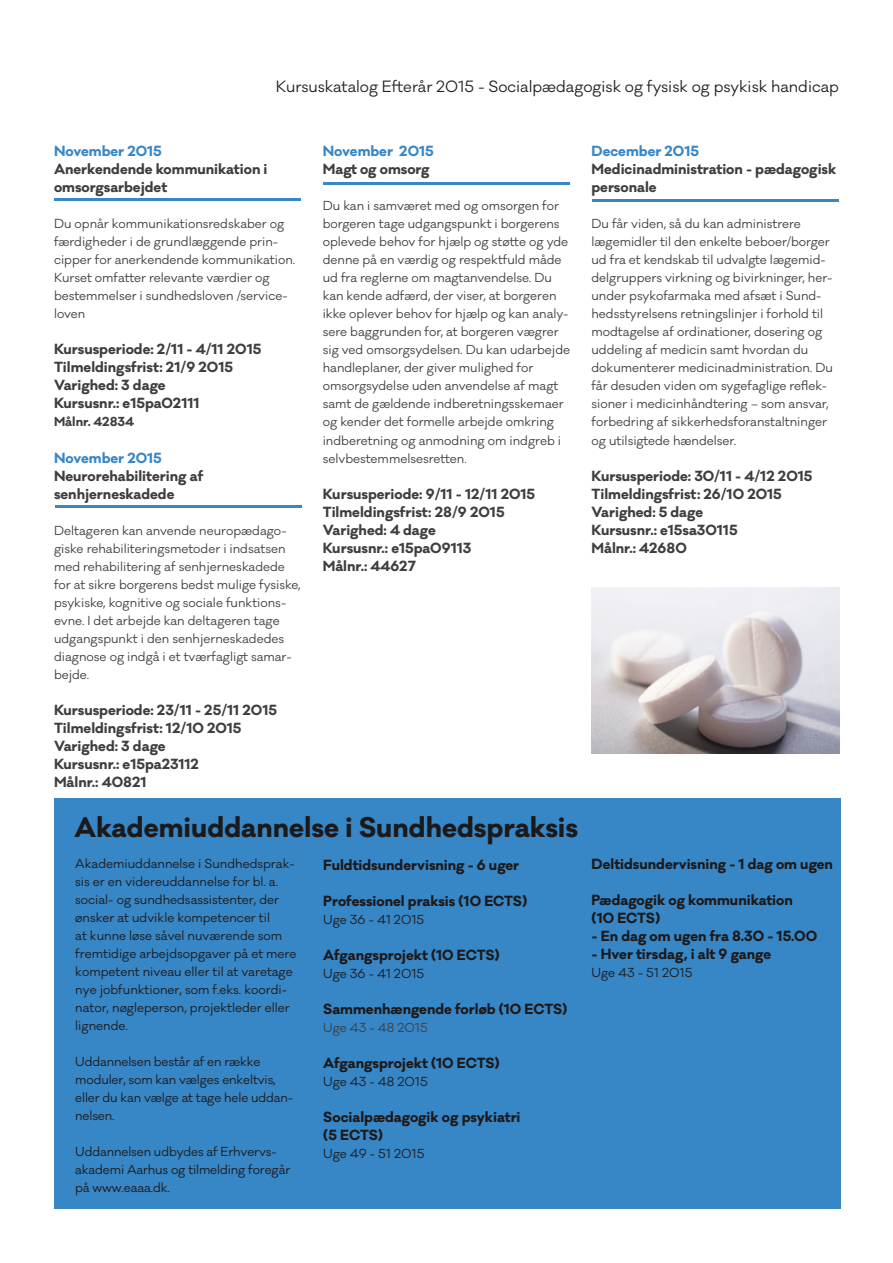
<style>
.page{position:relative;width:893px;height:1263px;background:#fff}
.page>*{position:absolute;margin:0;border:0;box-sizing:border-box;transform-origin:0 0}
.t1{font:700 26.1px "Galano Classic";color:#1d1918}
.t2{font:15px "Galano Classic";color:#231f20}
.fakta{font:700 13.5px/18px "Galano Classic";color:#3e3e3f}
.Fakta{font:700 13.5px "Galano Classic";color:#1d1918}
.Brød{font:700 13.5px/18px "Galano Classic";color:#3e3e3f}
.Brød-2{font:700 13.5px "Galano Classic";color:#1d1918}
.Brød-3{font:700 13.5px "Galano Classic";color:#3786c6}
.Brødtekst{font:12px/18px "Galano Classic";color:#3e3e3f}
.Brød-4{font:12px/18px "Galano Classic";color:#1d1918}
.fakta-2{font:12px/18px "Galano Classic";color:#3e3e3f}
.brødtekst{font:12px "Galano Classic";color:#1d1918}
.Brødtekst-2{font:12px "Galano Classic";color:#1d1918}
.fakta-3{font:700 12px "Galano Classic";color:#3e3e3f}
</style>
<div class="page">
<div style="left:54px;top:799px;width:786px;height:410px;background:#3786c6"></div>
<hr style="left:54px;top:198px;width:247px;height:3px;background:#3786c6">
<img style="left:592px;top:588px;width:247px;height:165px">
<hr style="left:323px;top:182px;width:247px;height:2px;background:#3786c6">
<hr style="left:592px;top:199px;width:247px;height:2px;background:#3786c6">
<hr style="left:55px;top:505px;width:246px;height:2px;background:#3786c6">
<p class="t2" style="left:276px;top:77px;width:564px">Kursuskatalog Efterår 2015 - Socialpædagogisk og fysisk og psykisk handicap</p>
<p class="Brød-3" style="left:54px;top:142px;width:109px">November 2015</p>
<p class="Brød" style="left:54px;top:160px;width:215px">Anerkendende kommunikation i omsorgsarbejdet</p>
<p class="Brødtekst" style="left:54px;top:215px;width:243px">Du opnår kommunikationsredskaber og færdigheder i de grundlæggende prin&shy;cipper for anerkendende kommunikation.<br>Kurset omfatter relevante værdier og</p>
<p class="Brødtekst" style="left:54px;top:287px;width:235px">bestemmelser i sundhedsloven /service&shy;loven</p>
<p class="fakta" style="left:54px;top:340px;width:209px">Kursusperiode: 2/11 - 4/11 2015</p>
<p class="fakta" style="left:54px;top:358px;width:181px">Tilmeldingsfrist: 21/9 2015</p>
<p class="fakta" style="left:54px;top:376px;width:113px">Varighed: 3 dage</p>
<p class="fakta" style="left:54px;top:394px;width:147px">Kursusnr.: e15pa02111</p>
<p class="fakta-3" style="left:54px;top:414px;width:82px">Målnr. 42834</p>
<p class="Brød-3" style="left:54px;top:448px;width:109px">November 2015</p>
<p class="Brød" style="left:54px;top:466px;width:151px">Neurorehabilitering af</p>
<p class="Brød" style="left:54px;top:484px;width:122px">senhjerneskadede</p>
<p class="Brødtekst" style="left:54px;top:521px;width:248px">Deltageren kan anvende neuropædago&shy;giske rehabiliteringsmetoder i indsatsen med rehabilitering af senhjerneskadede for at sikre borgerens bedst mulige fysiske, psykiske, kognitive og sociale funktions&shy;evne. I det arbejde kan deltageren tage udgangspunkt i den senhjerneskadedes diagnose og indgå i et tværfagligt samar&shy;bejde.</p>
<p class="fakta" style="left:54px;top:700px;width:224px">Kursusperiode: 23/11 - 25/11 2015</p>
<p class="fakta" style="left:54px;top:718px;width:189px">Tilmeldingsfrist: 12/10 2015</p>
<p class="fakta" style="left:54px;top:736px;width:113px">Varighed: 3 dage</p>
<p class="fakta" style="left:54px;top:754px;width:147px">Kursusnr.: e15pa23112</p>
<p class="fakta" style="left:54px;top:772px;width:94px">Målnr.: 40821</p>
<p class="Brød-3" style="left:323px;top:142px;width:113px">November 2015</p>
<p class="Brød" style="left:323px;top:160px;width:108px">Magt og omsorg</p>
<p class="Brødtekst" style="left:323px;top:197px;width:249px">Du kan i samværet med og omsorgen for borgeren tage udgangspunkt i borgerens oplevede behov for hjælp og støtte og yde denne på en værdig og respektfuld måde ud fra reglerne om magtanvendelse. Du kan kende adfærd, der viser, at borgeren ikke oplever behov for hjælp og kan analy&shy;sere baggrunden for, at borgeren vægrer sig ved omsorgsydelsen. Du kan udarbejde handleplaner, der giver mulighed for omsorgsydelse uden anvendelse af magt samt de gældende indberetningsskemaer og kender det formelle arbejde omkring indberetning og anmodning om indgreb i selvbestemmelsesretten.</p>
<p class="fakta" style="left:323px;top:484px;width:214px">Kursusperiode: 9/11 - 12/11 2015</p>
<p class="fakta" style="left:323px;top:502px;width:183px">Tilmeldingsfrist: 28/9 2015</p>
<p class="fakta" style="left:323px;top:520px;width:115px">Varighed: 4 dage</p>
<p class="fakta" style="left:323px;top:538px;width:150px">Kursusnr.: e15pa09113</p>
<p class="fakta" style="left:323px;top:556px;width:95px">Målnr.: 44627</p>
<p class="t1" style="left:75px;top:810px;width:505px">Akademiuddannelse i Sundhedspraksis</p>
<p class="Brød-4" style="left:75px;top:855px;width:223px">Akademiuddannelse i Sundhedsprak&shy;sis er en videreuddannelse for bl. a. social- og sundhedsassistenter, der ønsker at udvikle kompetencer til<br>at kunne løse såvel nuværende som fremtidige arbejdsopgaver på et mere kompetent niveau eller til at varetage nye jobfunktioner, som f.eks. koordi&shy;nator, nøgleperson, projektleder eller lignende.</p>
<p class="Brød-4" style="left:75px;top:1053px;width:219px">Uddannelsen består af en række moduler, som kan vælges enkeltvis, eller du kan vælge at tage hele uddan&shy;nelsen.</p>
<p class="Brød-4" style="left:75px;top:1143px;width:203px">Uddannelsen udbydes af Erhvervs-</p>
<p class="Brød-4" style="left:75px;top:1161px;width:217px">akademi Aarhus og tilmelding foregår på www.eaaa.dk.</p>
<p class="Brød-2" style="left:323px;top:855px;width:197px">Fuldtidsundervisning - 6 uger</p>
<p class="Fakta" style="left:323px;top:891px;width:205px">Professionel praksis (10 ECTS)</p>
<p class="Brødtekst-2" style="left:323px;top:911px;width:102px">Uge 36 - 41 2015</p>
<p class="Fakta" style="left:323px;top:945px;width:178px">Afgangsprojekt (10 ECTS)</p>
<p class="brødtekst" style="left:323px;top:965px;width:102px">Uge 36 - 41 2015</p>
<p class="Fakta" style="left:323px;top:999px;width:246px">Sammenhængende forløb (10 ECTS)</p>
<p class="Brødtekst" style="left:323px;top:1018px;width:106px">Uge 43 - 48 2015</p>
<p class="Fakta" style="left:323px;top:1053px;width:178px">Afgangsprojekt (10 ECTS)</p>
<p class="brødtekst" style="left:323px;top:1073px;width:106px">Uge 43 - 48 2015</p>
<p class="Fakta" style="left:323px;top:1107px;width:199px">Socialpædagogik og psykiatri</p>
<p class="Fakta" style="left:323px;top:1125px;width:61px">(5 ECTS)</p>
<p class="brødtekst" style="left:323px;top:1145px;width:103px">Uge 49 - 51 2015</p>
<p class="Brød-3" style="left:591px;top:142px;width:109px">December 2015</p>
<p class="fakta" style="left:591px;top:160px;width:246px">Medicinadministration - pædagogisk personale</p>
<p class="fakta-2" style="left:591px;top:215px;width:243px">Du får viden, så du kan administrere lægemidler til den enkelte beboer/borger ud fra et kendskab til udvalgte lægemid&shy;delgruppers virkning og bivirkninger, her&shy;under psykofarmaka med afsæt i Sund&shy;hedsstyrelsens retningslinjer i forhold til modtagelse af ordinationer, dosering og uddeling af medicin samt hvordan du dokumenterer medicinadministration. Du får desuden viden om sygefaglige reflek&shy;sioner i medicinhåndtering – som ansvar, forbedring af sikkerhedsforanstaltninger og utilsigtede hændelser.</p>
<p class="Brød" style="left:591px;top:466px;width:222px">Kursusperiode: 30/11 - 4/12 2015</p>
<p class="Brød" style="left:591px;top:484px;width:192px">Tilmeldingsfrist: 26/10 2015</p>
<p class="Brød" style="left:591px;top:502px;width:113px">Varighed: 5 dage</p>
<p class="Brød" style="left:591px;top:520px;width:148px">Kursusnr.: e15sa30115</p>
<p class="Brød" style="left:591px;top:538px;width:97px">Målnr.: 42680</p>
<p class="Brød-2" style="left:592px;top:855px;width:243px">Deltidsundervisning - 1 dag om ugen</p>
<p class="Fakta" style="left:592px;top:891px;width:203px">Pædagogik og kommunikation</p>
<p class="Fakta" style="left:592px;top:909px;width:70px">(10 ECTS)</p>
<p class="Fakta" style="left:592px;top:927px;width:227px">- En dag om ugen fra 8.30 - 15.00</p>
<p class="Fakta" style="left:592px;top:945px;width:181px">- Hver tirsdag, i alt 9 gange</p>
<p class="brødtekst" style="left:592px;top:965px;width:102px">Uge 43 - 51 2015</p>
</div>
